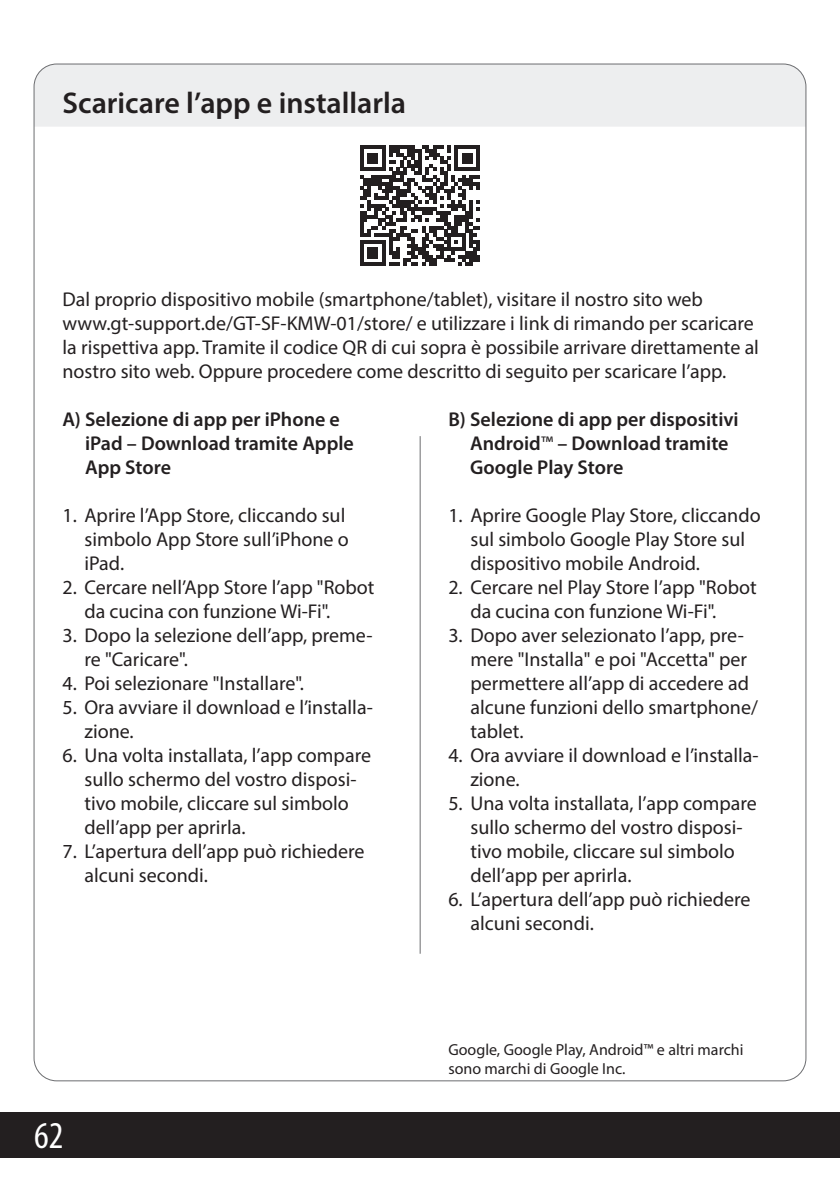
<style>
.page{position:relative;width:840px;height:1191px;background:#fff}
.page>*{position:absolute;margin:0;border:0;box-sizing:border-box;transform-origin:0 0}
.t1{font:condensed 38px "Myriad Pro";color:#fff}
.t2{font:600 30px "Myriad Pro";color:#231f20}
.t3{font:20px/24px "Myriad Pro";color:#231f20}
.t4{font:600 20px/24px "Myriad Pro";color:#231f20}
.t5{font:16px/19.2px "Myriad Pro";color:#231f20}
.s1{font-weight:400}
</style>
<div class="page">
<div style="left:34px;top:65px;width:771px;height:62px;background:#edeeef"></div>
<div style="left:0;top:1112px;width:839px;height:45px;background:#231f20"></div>
<hr style="left:419px;top:436px;width:1px;height:517px;background:#6c6d70">
<svg style="left:360px;top:146px;width:120px;height:120px"></svg>
<h2 class="t2" style="left:62px;top:84px;width:345px">Scaricare l’app e installarla</h2>
<p class="t3" style="left:62px;top:286px;width:697px">Dal proprio dispositivo mobile (smartphone/tablet), visitare il nostro sito web www.gt-support.de/GT-SF-KMW-01/store/ e utilizzare i link di rimando per scaricare la rispettiva app. Tramite il codice QR di cui sopra è possibile arrivare direttamente al nostro sito web. Oppure procedere come descritto di seguito per scaricare l’app.</p>
<p class="t4" style="left:85px;top:406px;width:270px;text-indent:-23px">A) Selezione di app per iPhone e iPad – Download tramite Apple<br>App Store</p>
<p class="t3" style="left:84px;top:502px;width:266px;text-indent:-22px">1. Aprire l’App Store, cliccando sul simbolo App Store sull’iPhone o iPad.</p>
<p class="t3" style="left:84px;top:574px;width:291px;text-indent:-22px">2. Cercare nell’App Store l’app "Robot da cucina con funzione Wi-Fi".</p>
<p class="t3" style="left:84px;top:622px;width:289px;text-indent:-22px">3. Dopo la selezione dell’app, preme&shy;re "Caricare".</p>
<p class="t3" style="left:62px;top:670px;width:243px">4. Poi selezionare "Installare".</p>
<p class="t3" style="left:84px;top:694px;width:290px;text-indent:-22px">5. Ora avviare il download e l’installa&shy;zione.</p>
<p class="t3" style="left:84px;top:742px;width:288px;text-indent:-22px">6. Una volta installata, l’app compare sullo schermo del vostro disposi&shy;tivo mobile, cliccare sul simbolo dell’app per aprirla.</p>
<p class="t3" style="left:84px;top:838px;width:281px;text-indent:-22px">7. L’apertura dell’app può richiedere alcuni secondi.</p>
<p class="t4" style="left:470px;top:406px;width:270px;text-indent:-22px">B) Selezione di app per dispositivi<br>Android<span class="s1">™</span> – Download tramite<br>Google Play Store</p>
<p class="t3" style="left:470px;top:502px;width:291px;text-indent:-22px">1. Aprire Google Play Store, cliccando sul simbolo Google Play Store sul dispositivo mobile Android.</p>
<p class="t3" style="left:470px;top:574px;width:288px;text-indent:-22px">2. Cercare nel Play Store l’app "Robot da cucina con funzione Wi-Fi".</p>
<p class="t3" style="left:470px;top:622px;width:289px;text-indent:-22px">3. Dopo aver selezionato l’app, pre&shy;mere "Installa" e poi "Accetta" per permettere all’app di accedere ad alcune funzioni dello smartphone/ tablet.</p>
<p class="t3" style="left:470px;top:742px;width:290px;text-indent:-22px">4. Ora avviare il download e l’installa&shy;zione.</p>
<p class="t3" style="left:470px;top:790px;width:288px;text-indent:-22px">5. Una volta installata, l’app compare sullo schermo del vostro disposi&shy;tivo mobile, cliccare sul simbolo dell’app per aprirla.</p>
<p class="t3" style="left:470px;top:886px;width:281px;text-indent:-22px">6. L’apertura dell’app può richiedere alcuni secondi.</p>
<h1 class="t1" style="left:34px;top:1112px;width:31px">62</h1>
<p class="t5" style="left:448px;top:1039px;width:296px">Google, Google Play, Android™ e altri marchi sono marchi di Google Inc.</p>
</div>
